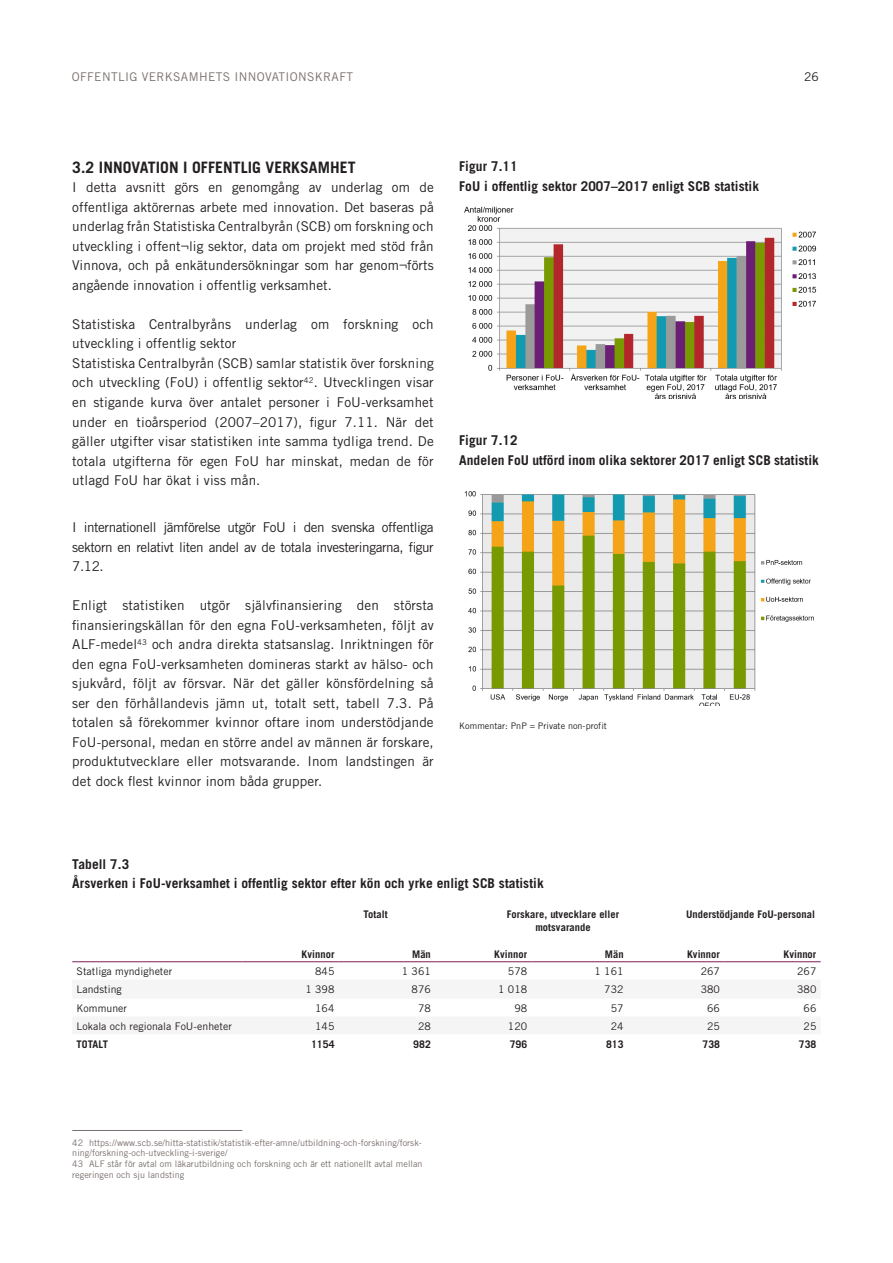
<style>
.page{position:relative;width:893px;height:1263px;background:#fff}
.page>*{position:absolute;margin:0;border:0;box-sizing:border-box;transform-origin:0 0}
.H2{font:700 15.75px "Trade Gothic LT Pro";letter-spacing:.005em;color:#231f20}
.Brödtext{font:13.5px/19.5px "Trade Gothic LT Pro";letter-spacing:.01em;color:#231f20;text-align:justify}
.Brödtext-2{font:700 13.5px/19.5px "Trade Gothic LT Pro";letter-spacing:.005em;color:#231f20}
.t1{font:12px "Trade Gothic LT Pro";letter-spacing:.03em;color:#7a706d}
.t2{font:12px "Trade Gothic LT Pro";color:#231f20}
.Brödtext-3{font:10.5px "Trade Gothic LT Pro";letter-spacing:.005em;color:#231f20}
.Brödtext-4{font:700 10.5px/13.5px "Trade Gothic LT Pro";letter-spacing:.005em;color:#231f20;text-align:center}
.Fotnot_eller_källhän{font:9px/10.8px "Trade Gothic LT Pro";letter-spacing:.005em;color:#7a706d}
.Fotnot_eller_källhän-2{font:9px "Trade Gothic LT Pro";letter-spacing:.005em;color:#231f20}
</style>
<div class="page">
<hr style="left:72px;top:1130px;width:170px;height:1px;background:#7a706d">
<img style="left:464px;top:206px;width:353px;height:193px">
<img style="left:464px;top:491px;width:350px;height:215px">
<hr style="left:72px;top:961px;width:170px;height:1px;background:#7f1d5c">
<hr style="left:242px;top:961px;width:97px;height:1px;background:#7f1d5c">
<hr style="left:339px;top:961px;width:96px;height:1px;background:#7f1d5c">
<hr style="left:435px;top:961px;width:96px;height:1px;background:#7f1d5c">
<hr style="left:531px;top:961px;width:97px;height:1px;background:#7f1d5c">
<hr style="left:628px;top:961px;width:96px;height:1px;background:#7f1d5c">
<hr style="left:724px;top:961px;width:97px;height:1px;background:#7f1d5c">
<p class="t1" style="left:72px;top:69px;width:283px">OFFENTLIG VERKSAMHETS INNOVATIONSKRAFT</p>
<p class="t2" style="left:804px;top:69px;width:16px">26</p>
<h3 class="H2" style="left:72px;top:158px;width:285px">3.2 INNOVATION I OFFENTLIG VERKSAMHET</h3>
<p class="Brödtext" style="left:72px;top:178px;width:363px">I detta avsnitt görs en genomgång av underlag om de offentliga aktörernas arbete med innovation. Det baseras på underlag från Statistiska Centralbyrån (SCB) om forskning och utveckling i offent¬lig sektor, data om projekt med stöd från Vinnova, och på enkätundersökningar som har genom¬förts angående innovation i offentlig verksamhet.</p>
<p class="Brödtext" style="left:72px;top:314px;width:363px">Statistiska Centralbyråns underlag om forskning och utveckling i offentlig sektor</p>
<p class="Brödtext" style="left:72px;top:353px;width:363px">Statistiska Centralbyrån (SCB) samlar statistik över forskning och utveckling (FoU) i offentlig sektor<sup>42</sup>. Utvecklingen visar en stigande kurva över antalet personer i FoU-verksamhet under en tioårsperiod (2007–2017), figur 7.11. När det gäller utgifter visar statistiken inte samma tydliga trend. De totala utgifterna för egen FoU har minskat, medan de för utlagd FoU har ökat i viss mån.</p>
<p class="Brödtext" style="left:72px;top:517px;width:363px">I internationell jämförelse utgör FoU i den svenska offentliga sektorn en relativt liten andel av de totala investeringarna, figur 7.12.</p>
<p class="Brödtext" style="left:72px;top:595px;width:363px">Enligt statistiken utgör självfinansiering den största finansieringskällan för den egna FoU-verksamheten, följt av ALF-medel<sup>43</sup> och andra direkta statsanslag. Inriktningen för den egna FoU-verksamheten domineras starkt av hälso- och sjukvård, följt av försvar. När det gäller könsfördelning så ser den förhållandevis jämn ut, totalt sett, tabell 7.3. På totalen så förekommer kvinnor oftare inom understödjande FoU-personal, medan en större andel av männen är forskare, produktutvecklare eller motsvarande. Inom landstingen är det dock flest kvinnor inom båda grupper.</p>
<p class="Brödtext-2" style="left:459px;top:157px;width:60px">Figur 7.11</p>
<p class="Brödtext-2" style="left:459px;top:176px;width:301px">FoU i offentlig sektor 2007–2017 enligt SCB statistik</p>
<p class="Brödtext-2" style="left:459px;top:431px;width:361px">Figur 7.12<br>Andelen FoU utförd inom olika sektorer 2017 enligt SCB statistik</p>
<p class="Fotnot_eller_källhän-2" style="left:459px;top:720px;width:149px">Kommentar: PnP = Private non-profit</p>
<p class="Brödtext-2" style="left:72px;top:854px;width:58px">Tabell 7.3</p>
<p class="Brödtext-2" style="left:72px;top:873px;width:473px">Årsverken i FoU-verksamhet i offentlig sektor efter kön och yrke enligt SCB statistik</p>
<p class="Brödtext-4" style="left:364px;top:907px;width:26px">Totalt</p>
<p class="Brödtext-4" style="left:507px;top:907px;width:114px">Forskare, utvecklare eller motsvarande</p>
<p class="Brödtext-4" style="left:686px;top:907px;width:131px">Understödjande FoU-personal</p>
<p class="Brödtext-4" style="left:302px;top:947px;width:34px">Kvinnor</p>
<p class="Brödtext-4" style="left:412px;top:947px;width:20px">Män</p>
<p class="Brödtext-4" style="left:494px;top:947px;width:34px">Kvinnor</p>
<p class="Brödtext-4" style="left:605px;top:947px;width:20px">Män</p>
<p class="Brödtext-4" style="left:687px;top:947px;width:34px">Kvinnor</p>
<p class="Brödtext-4" style="left:783px;top:947px;width:34px">Kvinnor</p>
<p class="Brödtext-3" style="left:77px;top:965px;width:97px">Statliga myndigheter</p>
<p class="Brödtext-3" style="left:315px;top:965px;width:21px">845</p>
<p class="Brödtext-3" style="left:402px;top:965px;width:31px">1 361</p>
<p class="Brödtext-3" style="left:508px;top:965px;width:21px">578</p>
<p class="Brödtext-3" style="left:595px;top:965px;width:31px">1 161</p>
<p class="Brödtext-3" style="left:701px;top:965px;width:21px">267</p>
<p class="Brödtext-3" style="left:797px;top:965px;width:21px">267</p>
<p class="Brödtext-3" style="left:77px;top:983px;width:47px">Landsting</p>
<p class="Brödtext-3" style="left:305px;top:983px;width:31px">1 398</p>
<p class="Brödtext-3" style="left:412px;top:983px;width:21px">876</p>
<p class="Brödtext-3" style="left:498px;top:983px;width:31px">1 018</p>
<p class="Brödtext-3" style="left:604px;top:983px;width:21px">732</p>
<p class="Brödtext-3" style="left:701px;top:983px;width:21px">380</p>
<p class="Brödtext-3" style="left:797px;top:983px;width:21px">380</p>
<p class="Brödtext-3" style="left:77px;top:1002px;width:52px">Kommuner</p>
<p class="Brödtext-3" style="left:315px;top:1002px;width:21px">164</p>
<p class="Brödtext-3" style="left:418px;top:1002px;width:14px">78</p>
<p class="Brödtext-3" style="left:514px;top:1002px;width:14px">98</p>
<p class="Brödtext-3" style="left:611px;top:1002px;width:14px">57</p>
<p class="Brödtext-3" style="left:707px;top:1002px;width:14px">66</p>
<p class="Brödtext-3" style="left:803px;top:1002px;width:14px">66</p>
<p class="Brödtext-3" style="left:77px;top:1020px;width:157px">Lokala och regionala FoU-enheter</p>
<p class="Brödtext-3" style="left:315px;top:1020px;width:21px">145</p>
<p class="Brödtext-3" style="left:418px;top:1020px;width:14px">28</p>
<p class="Brödtext-3" style="left:508px;top:1020px;width:21px">120</p>
<p class="Brödtext-3" style="left:611px;top:1020px;width:14px">24</p>
<p class="Brödtext-3" style="left:707px;top:1020px;width:14px">25</p>
<p class="Brödtext-3" style="left:803px;top:1020px;width:14px">25</p>
<p class="Brödtext-4" style="left:77px;top:1037px;width:33px">TOTALT</p>
<p class="Brödtext-4" style="left:311px;top:1037px;width:25px">1154</p>
<p class="Brödtext-4" style="left:413px;top:1037px;width:19px">982</p>
<p class="Brödtext-4" style="left:510px;top:1037px;width:19px">796</p>
<p class="Brödtext-4" style="left:606px;top:1037px;width:19px">813</p>
<p class="Brödtext-4" style="left:702px;top:1037px;width:19px">738</p>
<p class="Brödtext-4" style="left:799px;top:1037px;width:19px">738</p>
<p class="Fotnot_eller_källhän" style="left:72px;top:1137px;width:351px">42 https://www.scb.se/hitta-statistik/statistik-efter-amne/utbildning-och-forskning/forsk&shy;ning/forskning-och-utveckling-i-sverige/</p>
<p class="Fotnot_eller_källhän" style="left:72px;top:1158px;width:352px">43 ALF står för avtal om läkarutbildning och forskning och är ett nationellt avtal mellan regeringen och sju landsting</p>
</div>
